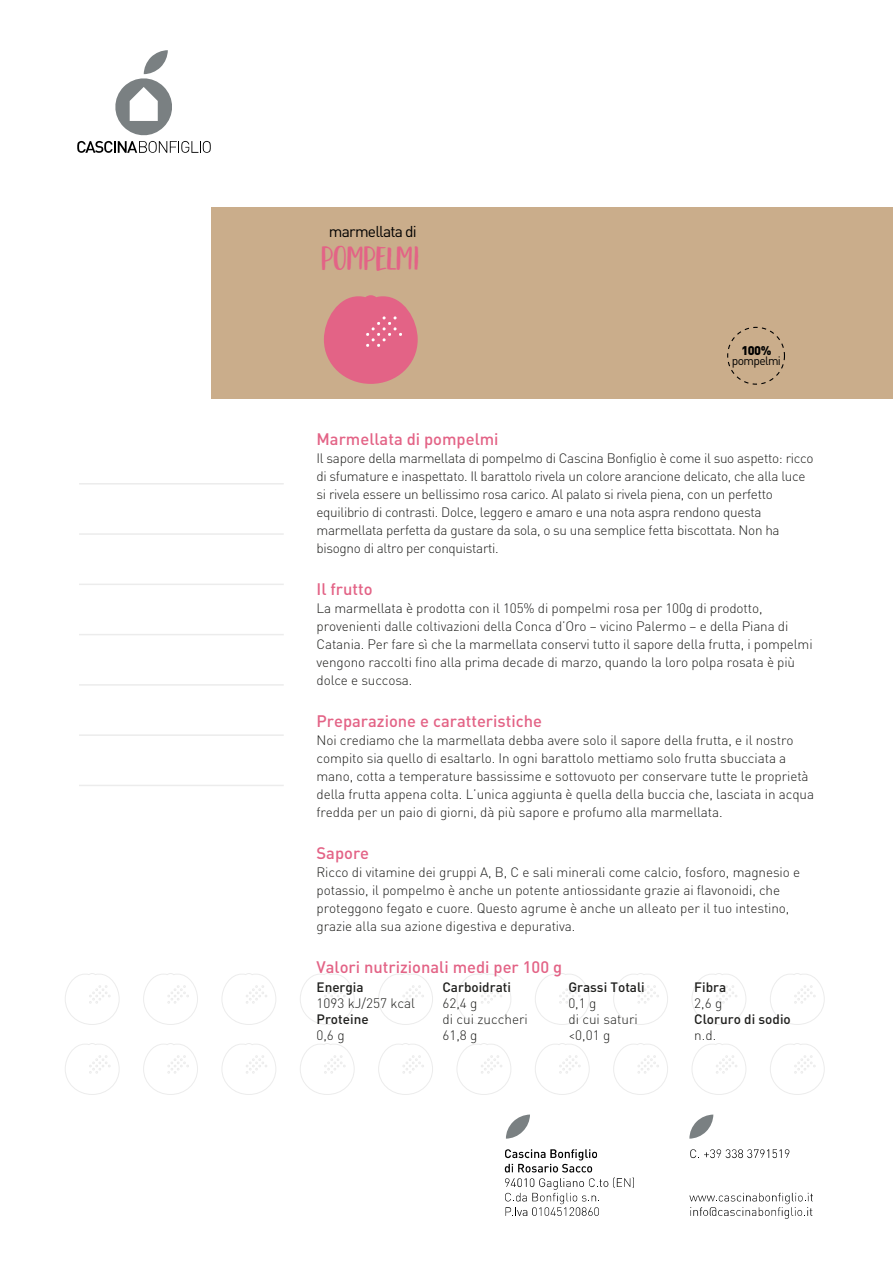
<style>
.page{position:relative;width:893px;height:1263px;background:#fff}
.page>*{position:absolute;margin:0;border:0;box-sizing:border-box;transform-origin:0 0}
.t1{font:32.1px "Garden Grown Caps";color:#e36386}
.t2{font:500 16.5px "DIN Pro";color:#e36386}
.t3{font:15.6px "DIN Pro";letter-spacing:-.05em;color:#000}
.t4{font:300 13.5px/18px "DIN Pro";letter-spacing:-.01em;color:#1e1e1c}
.t5{font:500 13.5px "DIN Pro";color:#1e1e1c}
.t6{font:900 12.45px "DIN Pro";color:#000}
.t7{font:12px "DIN Pro";letter-spacing:-.05em;color:#000}
</style>
<div class="page">
<svg style="left:65px;top:973px;width:55px;height:52px"></svg>
<svg style="left:65px;top:1043px;width:55px;height:52px"></svg>
<svg style="left:143px;top:973px;width:55px;height:52px"></svg>
<svg style="left:143px;top:1043px;width:55px;height:52px"></svg>
<svg style="left:221px;top:973px;width:55px;height:52px"></svg>
<svg style="left:221px;top:1043px;width:55px;height:52px"></svg>
<svg style="left:300px;top:973px;width:55px;height:52px"></svg>
<svg style="left:300px;top:1043px;width:55px;height:52px"></svg>
<svg style="left:378px;top:973px;width:55px;height:52px"></svg>
<svg style="left:378px;top:1043px;width:55px;height:52px"></svg>
<svg style="left:456px;top:973px;width:55px;height:52px"></svg>
<svg style="left:456px;top:1043px;width:55px;height:52px"></svg>
<svg style="left:535px;top:973px;width:55px;height:52px"></svg>
<svg style="left:535px;top:1043px;width:55px;height:52px"></svg>
<svg style="left:613px;top:973px;width:55px;height:52px"></svg>
<svg style="left:613px;top:1043px;width:55px;height:52px"></svg>
<svg style="left:692px;top:973px;width:54px;height:52px"></svg>
<svg style="left:692px;top:1043px;width:54px;height:52px"></svg>
<svg style="left:770px;top:973px;width:55px;height:52px"></svg>
<svg style="left:770px;top:1043px;width:55px;height:52px"></svg>
<div style="left:212px;top:207px;width:680px;height:192px;background:#caad8b"></div>
<svg style="left:505px;top:1149px;width:129px;height:67px"></svg>
<svg style="left:689px;top:1193px;width:124px;height:26px"></svg>
<svg style="left:77px;top:50px;width:134px;height:103px"></svg>
<svg style="left:506px;top:1115px;width:24px;height:24px"></svg>
<svg style="left:689px;top:1115px;width:24px;height:24px"></svg>
<svg style="left:690px;top:1149px;width:99px;height:9px"></svg>
<svg style="left:727px;top:327px;width:58px;height:58px"></svg>
<hr style="left:79px;top:483px;width:205px;height:2px;background:#ececec">
<hr style="left:79px;top:533px;width:205px;height:2px;background:#ececec">
<hr style="left:79px;top:584px;width:205px;height:1px;background:#ececec">
<hr style="left:79px;top:634px;width:205px;height:1px;background:#ececec">
<hr style="left:79px;top:684px;width:205px;height:2px;background:#ececec">
<hr style="left:79px;top:734px;width:205px;height:2px;background:#ececec">
<hr style="left:79px;top:785px;width:205px;height:1px;background:#ececec">
<svg style="left:324px;top:295px;width:93px;height:89px"></svg>
<p class="t3" style="left:329px;top:219px;width:89px">marmellata di</p>
<h1 class="t1" style="left:322px;top:240px;width:100px">POMPELMI</h1>
<p class="t6" style="left:741px;top:339px;width:32px">100%</p>
<p class="t7" style="left:731px;top:351px;width:51px">pompelmi</p>
<p class="t2" style="left:316px;top:426px;width:183px">Marmellata di pompelmi</p>
<p class="t4" style="left:316px;top:448px;width:498px">Il sapore della marmellata di pompelmo di Cascina Bonfiglio è come il suo aspetto: ricco di sfumature e inaspettato. Il barattolo rivela un colore arancione delicato, che alla luce si rivela essere un bellissimo rosa carico. Al palato si rivela piena, con un perfetto equilibrio di contrasti. Dolce, leggero e amaro e una nota aspra rendono questa marmellata perfetta da gustare da sola, o su una semplice fetta biscottata. Non ha bisogno di altro per conquistarti.</p>
<p class="t2" style="left:316px;top:576px;width:58px">Il frutto</p>
<p class="t4" style="left:316px;top:598px;width:497px">La marmellata è prodotta con il 105% di pompelmi rosa per 100g di prodotto, provenienti dalle coltivazioni della Conca d’Oro – vicino Palermo – e della Piana di Catania. Per fare sì che la marmellata conservi tutto il sapore della frutta, i pompelmi vengono raccolti fino alla prima decade di marzo, quando la loro polpa rosata è più dolce e succosa.</p>
<p class="t2" style="left:316px;top:708px;width:227px">Preparazione e caratteristiche</p>
<p class="t4" style="left:316px;top:730px;width:499px">Noi crediamo che la marmellata debba avere solo il sapore della frutta, e il nostro compito sia quello di esaltarlo. In ogni barattolo mettiamo solo frutta sbucciata a mano, cotta a temperature bassissime e sottovuoto per conservare tutte le proprietà della frutta appena colta. L’unica aggiunta è quella della buccia che, lasciata in acqua fredda per un paio di giorni, dà più sapore e profumo alla marmellata.</p>
<p class="t2" style="left:316px;top:840px;width:54px">Sapore</p>
<p class="t4" style="left:316px;top:862px;width:485px">Ricco di vitamine dei gruppi A, B, C e sali minerali come calcio, fosforo, magnesio e potassio, il pompelmo è anche un potente antiossidante grazie ai flavonoidi, che proteggono fegato e cuore. Questo agrume è anche un alleato per il tuo intestino, grazie alla sua azione digestiva e depurativa.</p>
<p class="t2" style="left:316px;top:954px;width:247px">Valori nutrizionali medi per 100 g</p>
<p class="t5" style="left:316px;top:976px;width:49px">Energia</p>
<p class="t4" style="left:316px;top:993px;width:100px">1093 kJ/257 kcal</p>
<p class="t5" style="left:316px;top:1008px;width:54px">Proteine</p>
<p class="t4" style="left:316px;top:1025px;width:30px">0,6 g</p>
<p class="t5" style="left:442px;top:976px;width:70px">Carboidrati</p>
<p class="t4" style="left:442px;top:994px;width:87px;line-height:16.2px">62,4 g<br>di cui zuccheri<br>61,8 g</p>
<p class="t5" style="left:568px;top:976px;width:78px">Grassi Totali</p>
<p class="t4" style="left:568px;top:994px;width:71px;line-height:16.2px">0,1 g<br>di cui saturi &lt;0,01 g</p>
<p class="t5" style="left:694px;top:976px;width:34px">Fibra</p>
<p class="t4" style="left:694px;top:993px;width:30px">2,6 g</p>
<p class="t5" style="left:694px;top:1008px;width:98px">Cloruro di sodio</p>
<p class="t4" style="left:694px;top:1025px;width:23px">n.d.</p>
</div>
